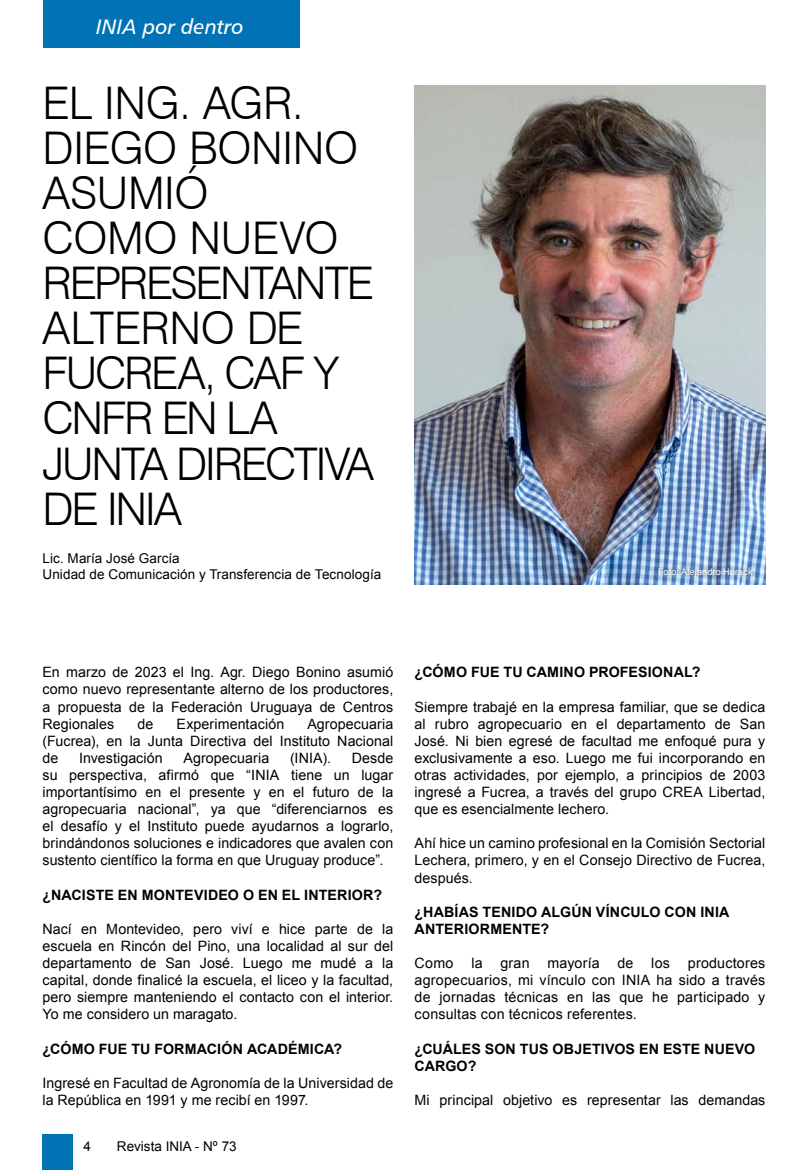
<style>
.page{position:relative;width:808px;height:1170px;background:#fff}
.page>*{position:absolute;margin:0;border:0;box-sizing:border-box;transform-origin:0 0}
.t1{font:300 45px/45px "Swiss 721 BT";letter-spacing:-.045em;color:#000}
.t2{font:21px "Humanist 777 BT Italic B";color:#fff}
.t3{font:14.25px/17.1px "Arial";letter-spacing:.005em;color:#000;text-align:justify}
.t4{font:700 14.25px "Arial";letter-spacing:.015em;color:#000}
.t5{font:13.5px/16.2px "Arial";letter-spacing:.005em;color:#000}
.t6{font:9px "Arial";letter-spacing:.02em;color:#fff}
</style>
<div class="page">
<div style="left:43px;top:0;width:257px;height:47px;background:#0072b5"></div>
<div style="left:43px;top:1134px;width:30px;height:35px;background:#0072b5"></div>
<img style="left:415px;top:85px;width:350px;height:500px">
<div style="left:651px;top:561px;width:109px;height:23px;background:#000;opacity:.75"></div>
<h2 class="t2" style="left:96px;top:13px;width:149px">INIA por dentro</h2>
<h1 class="t1" style="left:43px;top:80px;width:191px">EL ING. AGR</h1>
<h1 class="t1" style="left:42px;top:80px;width:333px;text-indent:249px">.<br>DIEGO BONINO<br>ASUMIÓ<br>COMO NUEVO<br>REPRESENTANTE<br>ALTERN O DE<br>FUCREA, CAF y<br>CN FR EN LA<br>JUNTA DIR ECTIVA<br>DE INIA</h1>
<p class="t5" style="left:43px;top:550px;width:340px">Lic. María José García<br>Unidad de Comunicación y Transferencia de Tecnología</p>
<p class="t6" style="left:658px;top:566px;width:96px">Foto: Alejandro Horack</p>
<p class="t3" style="left:43px;top:663px;width:352px">En marzo de 2023 el Ing. Agr. Diego Bonino asumió como nuevo representante alterno de los productores, a propuesta de la Federación Uruguaya de Centros Regionales</p>
<p class="t3" style="left:137px;top:715px;width:17px">de</p>
<p class="t3" style="left:177px;top:715px;width:109px">Experimentación</p>
<p class="t3" style="left:43px;top:715px;width:352px;text-indent:265px">Agropecuaria (Fucrea), en la Junta Directiva del Instituto Nacional de</p>
<p class="t3" style="left:79px;top:749px;width:85px">Investigación</p>
<p class="t3" style="left:183px;top:749px;width:87px">Agropecuaria</p>
<p class="t3" style="left:290px;top:749px;width:43px">(INIA).</p>
<p class="t3" style="left:43px;top:749px;width:352px;text-indent:309px">Desde su perspectiva, afirmó que “INIA tiene un lugar importantísimo en el presente y en el futuro de la agropecuaria nacional”, ya que “diferenciarnos es el desafío y el Instituto puede ayudarnos a lograrlo, brindándonos soluciones e indicadores que avalen con sustento científico la forma en que Uruguay produce”.</p>
<p class="t4" style="left:43px;top:885px;width:29px">¿NACISTE</p>
<p class="t4" style="left:118px;top:885px;width:47px">EN MONTEVIDEO</p>
<p class="t4" style="left:243px;top:885px;width:71px">OENELINTERIOR</p>
<p class="t4" style="left:373px;top:885px;width:10px">?</p>
<p class="t3" style="left:43px;top:920px;width:352px">Nací en Montevideo, pero viví e hice parte de la escuela en Rincón del Pino, una localidad al sur del departamento de San José. Luego me mudé a la capital, donde finalicé la escuela, el liceo y la facultad, pero siempre manteniendo el contacto con el interior.<br>Yo me considero un maragato.</p>
<p class="t4" style="left:43px;top:1039px;width:31px">¿CÓMO</p>
<p class="t4" style="left:99px;top:1039px;width:10px">FUE</p>
<p class="t4" style="left:131px;top:1039px;width:34px">TU FORMACIÓN</p>
<p class="t4" style="left:247px;top:1039px;width:12px">ACAD</p>
<p class="t4" style="left:288px;top:1039px;width:20px">ÉMICA</p>
<p class="t4" style="left:334px;top:1039px;width:10px">?</p>
<p class="t3" style="left:43px;top:1074px;width:352px">Ingresé en Facultad de Agronomía de la Universidad de la República en 1991 y me recibí en 1997.</p>
<p class="t5" style="left:84px;top:1138px;width:9px">4</p>
<p class="t5" style="left:117px;top:1138px;width:121px">Revista INIA - Nº 73</p>
<p class="t4" style="left:415px;top:662px;width:31px">¿CÓMO</p>
<p class="t4" style="left:471px;top:662px;width:10px">FUE</p>
<p class="t4" style="left:504px;top:662px;width:34px">TU CAMINO</p>
<p class="t4" style="left:589px;top:662px;width:11px">PROFESIONAL</p>
<p class="t4" style="left:692px;top:662px;width:10px">?</p>
<p class="t3" style="left:415px;top:698px;width:352px">Siempre trabajé en la empresa familiar, que se dedica al rubro agropecuario en el departamento de San José. Ni bien egresé de facultad me enfoqué pura y exclusivamente a eso. Luego me fui incorporando en otras actividades, por ejemplo, a principios de 2003 ingresé a Fucrea, a través del grupo CREA Libertad, que es esencialmente lechero.</p>
<p class="t3" style="left:415px;top:834px;width:352px">Ahí hice un camino profesional en la Comisión Sectorial Lechera, primero, y en el Consejo Directivo de Fucrea, después.</p>
<p class="t4" style="left:415px;top:902px;width:29px">¿HABÍAS</p>
<p class="t4" style="left:482px;top:902px;width:10px">TENIDO</p>
<p class="t4" style="left:541px;top:902px;width:11px">ALG</p>
<p class="t4" style="left:571px;top:902px;width:35px">ÚN VÍNCULO</p>
<p class="t4" style="left:665px;top:902px;width:12px">CON</p>
<p class="t4" style="left:700px;top:902px;width:31px">INIA</p>
<p class="t4" style="left:415px;top:919px;width:11px">ANTERIORMENTE</p>
<p class="t4" style="left:541px;top:919px;width:10px">?</p>
<p class="t3" style="left:415px;top:954px;width:40px">Como</p>
<p class="t3" style="left:471px;top:954px;width:13px">la</p>
<p class="t3" style="left:500px;top:954px;width:31px">gran</p>
<p class="t3" style="left:547px;top:954px;width:54px">mayoría</p>
<p class="t3" style="left:617px;top:954px;width:18px">de</p>
<p class="t3" style="left:651px;top:954px;width:20px">los</p>
<p class="t3" style="left:415px;top:954px;width:352px;text-indent:273px">productores agropecuarios, mi vínculo con INIA ha sido a través de jornadas técnicas en las que he participado y consultas con técnicos referentes.</p>
<p class="t4" style="left:415px;top:1039px;width:49px">¿CUÁLES</p>
<p class="t4" style="left:485px;top:1039px;width:11px">SON</p>
<p class="t4" style="left:520px;top:1039px;width:11px">TUS</p>
<p class="t4" style="left:552px;top:1039px;width:40px">OBJETIVOS</p>
<p class="t4" style="left:639px;top:1039px;width:34px">EN ESTE</p>
<p class="t4" style="left:704px;top:1039px;width:11px">NUEVO</p>
<p class="t4" style="left:415px;top:1056px;width:12px">CARGO</p>
<p class="t4" style="left:468px;top:1056px;width:10px">?</p>
<p class="t3" style="left:415px;top:1091px;width:352px">Mi principal objetivo es representar las demandas</p>
</div>
